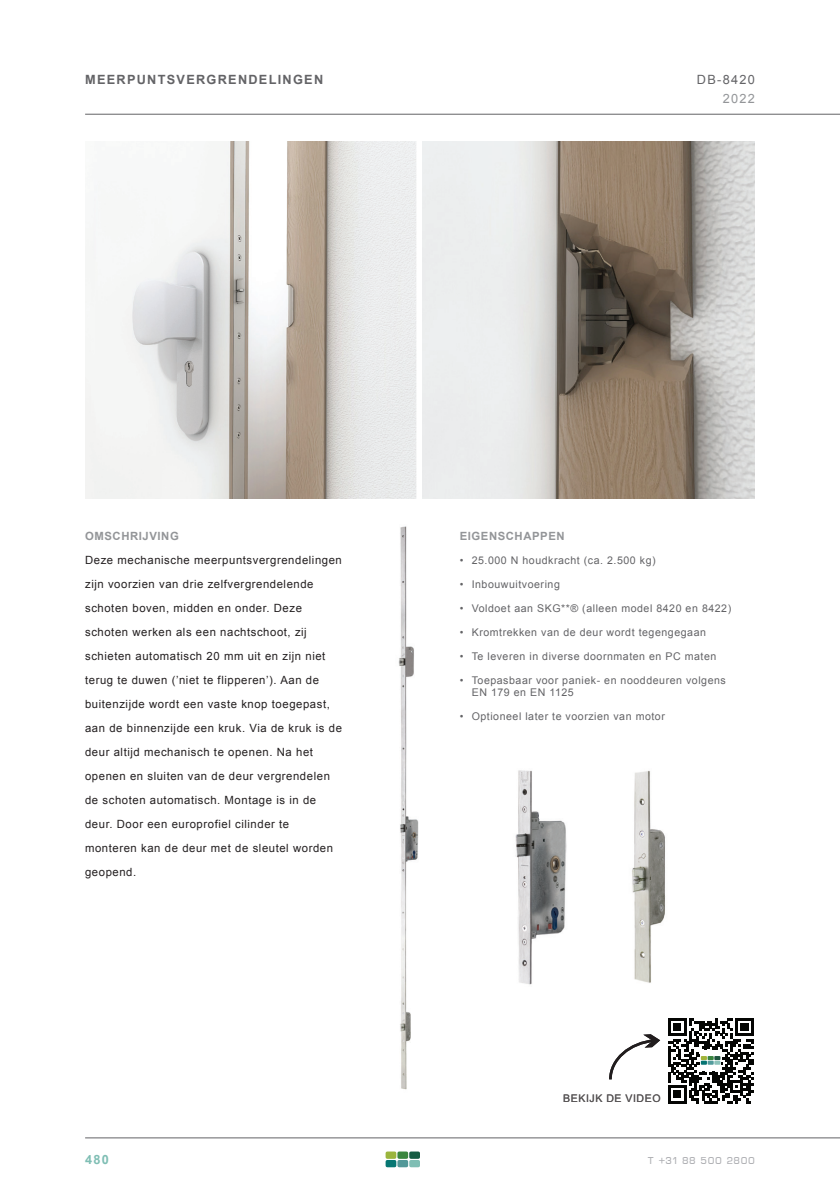
<style>
.page{position:relative;width:840px;height:1191px;background:#fff}
.page>*{position:absolute;margin:0;border:0;box-sizing:border-box;transform-origin:0 0}
.t1{font:700 12.8px "Arial";letter-spacing:.1em;color:#636366}
.t2{font:12.8px "Arial";letter-spacing:.1em;color:#636366}
.t3{font:12.8px "Arial";color:#939598}
.t4{font:700 12.8px "Arial";color:#7fbeb4}
.t5{font:12px "Eurostile DCD";letter-spacing:.05em;color:#adaeb2}
.t6{font:11.4px/24px "Arial";letter-spacing:.05em;color:#231f20}
.t7{font:700 11.4px "Arial";letter-spacing:.05em;color:#939598}
.t8{font:10.6px/12px "Arial";letter-spacing:.05em;color:#636366}
.t9{font:10.6px "Arial";letter-spacing:.05em;color:#5a5758}
</style>
<div class="page">
<hr style="left:85px;top:1137px;width:754px;height:1px;background:#636366">
<svg style="left:385px;top:1151px;width:35px;height:16px"></svg>
<hr style="left:85px;top:114px;width:754px;height:1px;background:#636366">
<img style="left:85px;top:141px;width:331px;height:357px">
<img style="left:422px;top:141px;width:332px;height:357px">
<img style="left:515px;top:770px;width:52px;height:215px">
<img style="left:632px;top:770px;width:34px;height:213px">
<img style="left:398px;top:526px;width:21px;height:564px">
<svg style="left:668px;top:1018px;width:85px;height:85px"></svg>
<svg style="left:609px;top:1034px;width:50px;height:46px"></svg>
<p class="t1" style="left:85px;top:71px;width:239px">MEERPUNTSVERGRENDELINGEN</p>
<p class="t2" style="left:696px;top:71px;width:59px">DB-8420</p>
<p class="t3" style="left:722px;top:90px;width:34px">2022</p>
<p class="t7" style="left:85px;top:528px;width:95px">OMSCHRIJVING</p>
<p class="t6" style="left:85px;top:548px;width:258px">Deze mechanische meerpuntsvergrendelingen zijn voorzien van drie zelfvergrendelende schoten boven, midden en onder. Deze schoten werken als een nachtschoot, zij schieten automatisch 20 mm uit en zijn niet terug te duwen (’niet te flipperen’). Aan de buitenzijde wordt een vaste knop toegepast, aan de binnenzijde een kruk. Via de kruk is de deur altijd mechanisch te openen. Na het openen en sluiten van de deur vergrendelen de schoten automatisch. Montage is in de deur. Door een europrofiel cilinder te monteren kan de deur met de sleutel worden geopend.</p>
<p class="t7" style="left:459px;top:528px;width:106px">EIGENSCHAPPEN</p>
<p class="t8" style="left:459px;top:554px;width:197px">• 25.000 N houdkracht (ca. 2.500 kg)</p>
<p class="t8" style="left:459px;top:578px;width:102px">• Inbouwuitvoering</p>
<p class="t8" style="left:459px;top:602px;width:273px">• Voldoet aan SKG**® (alleen model 8420 en 8422)</p>
<p class="t8" style="left:459px;top:626px;width:248px">• Kromtrekken van de deur wordt tegengegaan</p>
<p class="t8" style="left:459px;top:650px;width:258px">• Te leveren in diverse doornmaten en PC maten</p>
<p class="t8" style="left:471px;top:674px;width:255px;text-indent:-12px">• Toepasbaar voor paniek- en nooddeuren volgens<br>EN 179 en EN 1125</p>
<p class="t8" style="left:459px;top:710px;width:207px">• Optioneel later te voorzien van motor</p>
<p class="t9" style="left:563px;top:1091px;width:99px">BEKIJK DE VIDEO</p>
<p class="t4" style="left:85px;top:1151px;width:25px">480</p>
<p class="t5" style="left:647px;top:1153px;width:108px">t +31 88 500 2800</p>
</div>
